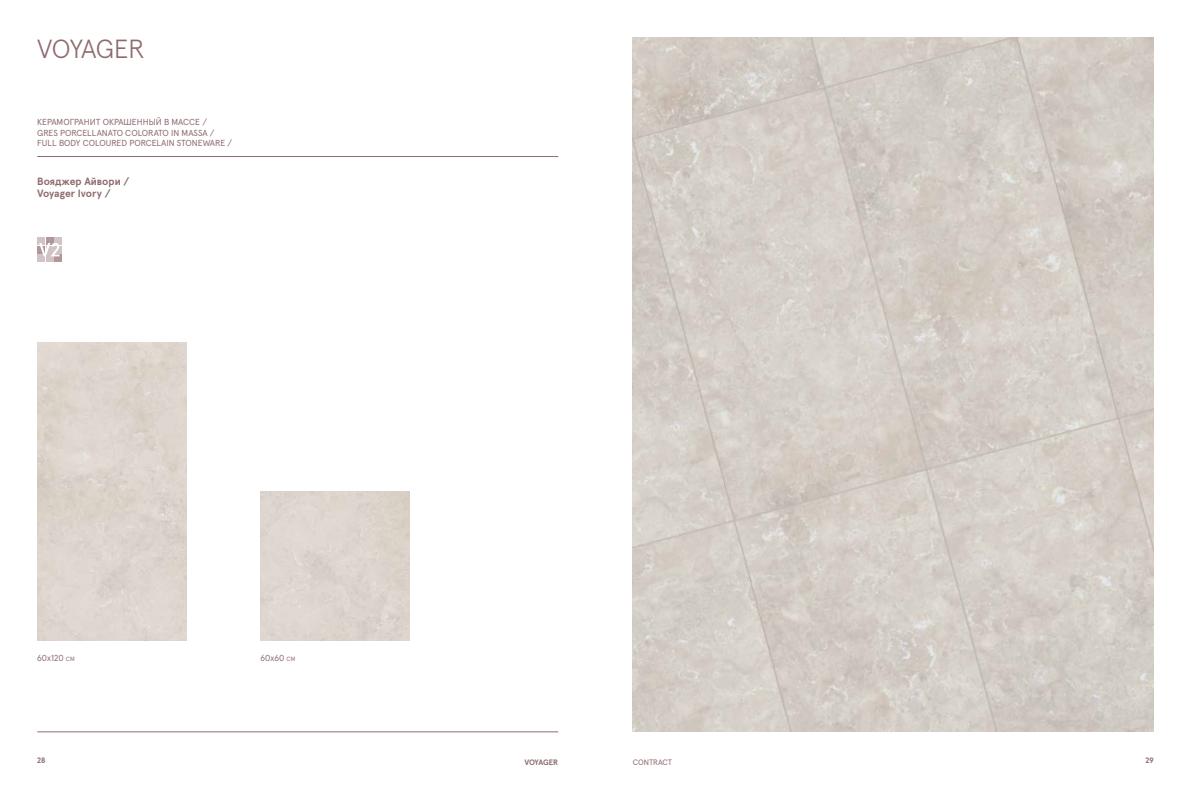
<style>
.page{position:relative;width:1191px;height:794px;background:#fff}
.page>*{position:absolute;margin:0;border:0;box-sizing:border-box;transform-origin:0 0}
.t1{font:300 26.25px "Apercu Pro";letter-spacing:-.025em;color:#8e6b6e}
.t2{font:700 10.5px/12.2px "Apercu Pro";color:#8e6b6e}
.t3{font:8.75px/10.5px "Apercu Pro";color:#8e6b6e}
.t4{font:700 7.88px "Apercu Pro";letter-spacing:-.015em;color:#8e6b6e}
.t5{font:7.88px "Apercu Pro";letter-spacing:-.02em;color:#8e6b6e}
.s1{font-size:6.12px}
</style>
<div class="page">
<hr style="left:37px;top:731px;width:521px;height:1px;background:#8e6b6e">
<hr style="left:37px;top:156px;width:521px;height:1px;background:#8e6b6e">
<div style="left:37px;top:237px;width:8px;height:8px;background:#d2c4c5"></div>
<div style="left:46px;top:237px;width:8px;height:8px;background:#b0979a"></div>
<div style="left:54px;top:237px;width:8px;height:8px;background:#d2c4c5"></div>
<div style="left:37px;top:246px;width:8px;height:8px;background:#b0979a"></div>
<div style="left:54px;top:246px;width:8px;height:8px;background:#d2c4c5"></div>
<div style="left:37px;top:254px;width:8px;height:8px;background:#d2c4c5"></div>
<div style="left:46px;top:254px;width:8px;height:8px;background:#d2c4c5"></div>
<svg style="left:54px;top:254px;width:8px;height:8px"></svg>
<svg style="left:39px;top:243px;width:21px;height:13px"></svg>
<img style="left:632px;top:37px;width:521px;height:694px">
<h1 class="t1" style="left:37px;top:29px;width:109px">VOYAGER</h1>
<p class="t3" style="left:37px;top:116px;width:196px">КЕРАМОГРАНИТ ОКРАШЕННЫЙ B MACCE /<br>GRES PORCELLANATO COLORATO IN MASSA /<br>FULL BODY COLOURED PORCELAIN STONEWARE /</p>
<p class="t2" style="left:37px;top:174px;width:93px">Вояджер Айвори /<br>Voyager Ivory /</p>
<p class="t3" style="left:37px;top:652px;width:39px">60x120 <span class="s1">CM</span></p>
<p class="t3" style="left:260px;top:652px;width:36px">60x60 <span class="s1">CM</span></p>
<p class="t4" style="left:37px;top:754px;width:10px">28</p>
<p class="t5" style="left:632px;top:756px;width:41px">CONTRACT</p>
<p class="t4" style="left:1145px;top:754px;width:10px">29</p>
<p class="t4" style="left:524px;top:756px;width:35px">VOYAGER</p>
</div>
